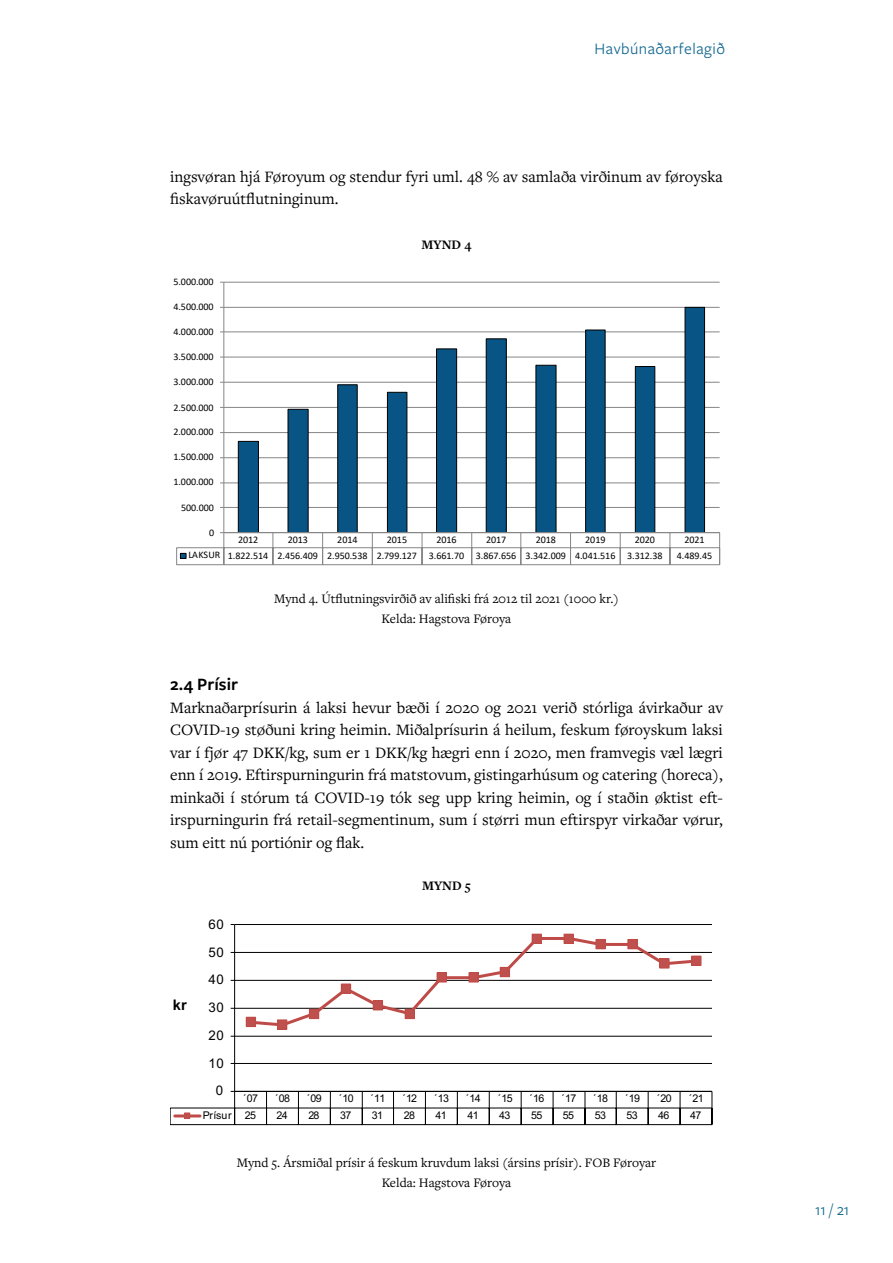
<style>
.page{position:relative;width:893px;height:1263px;background:#fff}
.page>*{position:absolute;margin:0;border:0;box-sizing:border-box;transform-origin:0 0}
.t1{font:600 18px "Freight Sans Pro";color:#000}
.t2{font:16.5px/22.5px "Freight Text Pro";color:#000}
.t3{font:16.5px "Freight Sans Pro";letter-spacing:.03em;color:#136990}
.t4{font:700 14.7px "Arial";color:#000}
.t5{font:13.5px/19.5px "Freight Text Pro";color:#000;text-align:center}
.t6{font:700 13.5px "Freight Text Pro";color:#000}
.t7{font:13.35px "Arial";letter-spacing:.045em;color:#000}
.t8{font:10.65px "Arial";letter-spacing:-.055em;color:#000}
.t9{font:10.65px "Arial";letter-spacing:-.015em;color:#000}
.t10{font:10.05px "Calibri";letter-spacing:-.005em;color:#000}
</style>
<div class="page">
<svg style="left:176px;top:281px;width:545px;height:285px"></svg>
<svg style="left:170px;top:924px;width:543px;height:202px"></svg>
<p class="t3" style="left:595px;top:38px;width:132px">Havbúnaðarfelagið</p>
<p class="t2" style="left:170px;top:164px;width:554px">ingsvøran hjá Føroyum og stendur fyri uml. 48 % av samlaða virðinum av føroyska fiskavøruútflutninginum.</p>
<p class="t6" style="left:421px;top:236px;width:51px">MYND 4</p>
<p class="t10" style="left:173px;top:274px;width:42px">5.000.000</p>
<p class="t10" style="left:173px;top:300px;width:42px">4.500.000</p>
<p class="t10" style="left:173px;top:325px;width:42px">4.000.000</p>
<p class="t10" style="left:173px;top:350px;width:42px">3.500.000</p>
<p class="t10" style="left:173px;top:375px;width:42px">3.000.000</p>
<p class="t10" style="left:173px;top:400px;width:42px">2.500.000</p>
<p class="t10" style="left:173px;top:425px;width:42px">2.000.000</p>
<p class="t10" style="left:173px;top:450px;width:42px">1.500.000</p>
<p class="t10" style="left:173px;top:475px;width:42px">1.000.000</p>
<p class="t10" style="left:181px;top:500px;width:34px">500.000</p>
<p class="t10" style="left:209px;top:525px;width:7px">0</p>
<p class="t10" style="left:238px;top:533px;width:22px">2012</p>
<p class="t10" style="left:288px;top:533px;width:22px">2013</p>
<p class="t10" style="left:337px;top:533px;width:22px">2014</p>
<p class="t10" style="left:387px;top:533px;width:22px">2015</p>
<p class="t10" style="left:436px;top:533px;width:22px">2016</p>
<p class="t10" style="left:486px;top:533px;width:22px">2017</p>
<p class="t10" style="left:536px;top:533px;width:22px">2018</p>
<p class="t10" style="left:585px;top:533px;width:22px">2019</p>
<p class="t10" style="left:635px;top:533px;width:22px">2020</p>
<p class="t10" style="left:684px;top:533px;width:22px">2021</p>
<p class="t10" style="left:188px;top:549px;width:476px">LAKSUR 1.822.514 2.456.409 2.950.538 2.799.127 3.661.70 3.867.656 3.342.009 4.041.516 3.312.38</p>
<p class="t10" style="left:677px;top:549px;width:37px">4.489.45</p>
<p class="t5" style="left:274px;top:589px;width:346px">Mynd 4. Útflutningsvirðið av alifiski frá 2012 til 2021 (1000 kr.)<br>Kelda: Hagstova Føroya</p>
<p class="t1" style="left:170px;top:672px;width:70px">2.4 Prísir</p>
<p class="t2" style="left:170px;top:695px;width:554px;text-align:justify">Marknaðarprísurin á laksi hevur bæði í 2020 og 2021 verið stórliga ávirkaður av COVID-19 støðuni kring heimin. Miðalprísurin á heilum, feskum føroyskum laksi var í fjør 47 DKK/kg, sum er 1 DKK/kg hægri enn í 2020, men framvegis væl lægri enn í 2019. Eftirspurningurin frá matstovum, gistingarhúsum og catering (horeca), minkaði í stórum tá COVID-19 tók seg upp kring heimin, og í staðin øktist eft&shy;irspurningurin frá retail-segmentinum, sum í størri mun eftirspyr virkaðar vørur, sum eitt nú portiónir og flak.</p>
<p class="t6" style="left:422px;top:876px;width:50px">MYND 5</p>
<p class="t7" style="left:208px;top:915px;width:17px">60</p>
<p class="t7" style="left:208px;top:943px;width:17px">50</p>
<p class="t4" style="left:173px;top:994px;width:15px">kr</p>
<p class="t7" style="left:208px;top:970px;width:17px">40</p>
<p class="t7" style="left:208px;top:998px;width:17px">30</p>
<p class="t7" style="left:208px;top:1026px;width:17px">20</p>
<p class="t7" style="left:208px;top:1054px;width:17px">10</p>
<p class="t7" style="left:216px;top:1081px;width:9px">0</p>
<p class="t8" style="left:243px;top:1091px;width:17px">´07</p>
<p class="t8" style="left:275px;top:1091px;width:17px">´08</p>
<p class="t8" style="left:307px;top:1091px;width:17px">´09</p>
<p class="t8" style="left:338px;top:1091px;width:17px">´10</p>
<p class="t8" style="left:370px;top:1091px;width:17px">´11</p>
<p class="t8" style="left:402px;top:1091px;width:17px">´12</p>
<p class="t8" style="left:434px;top:1091px;width:17px">´13</p>
<p class="t8" style="left:466px;top:1091px;width:17px">´14</p>
<p class="t8" style="left:497px;top:1091px;width:17px">´15</p>
<p class="t8" style="left:529px;top:1091px;width:17px">´16</p>
<p class="t8" style="left:561px;top:1091px;width:17px">´17</p>
<p class="t8" style="left:593px;top:1091px;width:17px">´18</p>
<p class="t8" style="left:625px;top:1091px;width:17px">´19</p>
<p class="t8" style="left:656px;top:1091px;width:17px">´20</p>
<p class="t8" style="left:688px;top:1091px;width:17px">´21</p>
<p class="t9" style="left:203px;top:1108px;width:55px">Prísur 25</p>
<p class="t8" style="left:276px;top:1108px;width:13px">24</p>
<p class="t8" style="left:308px;top:1108px;width:13px">28</p>
<p class="t8" style="left:340px;top:1108px;width:13px">37</p>
<p class="t8" style="left:372px;top:1108px;width:13px">31</p>
<p class="t8" style="left:404px;top:1108px;width:13px">28</p>
<p class="t8" style="left:436px;top:1108px;width:13px">41</p>
<p class="t8" style="left:467px;top:1108px;width:13px">41</p>
<p class="t8" style="left:499px;top:1108px;width:13px">43</p>
<p class="t8" style="left:531px;top:1108px;width:13px">55</p>
<p class="t8" style="left:563px;top:1108px;width:13px">55</p>
<p class="t8" style="left:595px;top:1108px;width:13px">53</p>
<p class="t8" style="left:626px;top:1108px;width:13px">53</p>
<p class="t8" style="left:658px;top:1108px;width:13px">46</p>
<p class="t8" style="left:690px;top:1108px;width:13px">47</p>
<p class="t5" style="left:237px;top:1153px;width:421px">Mynd 5. Ársmiðal prísir á feskum kruvdum laksi (ársins prísir). FOB Føroyar<br>Kelda: Hagstova Føroya</p>
<p class="t3" style="left:815px;top:1198px;width:36px">11 / 21</p>
</div>
